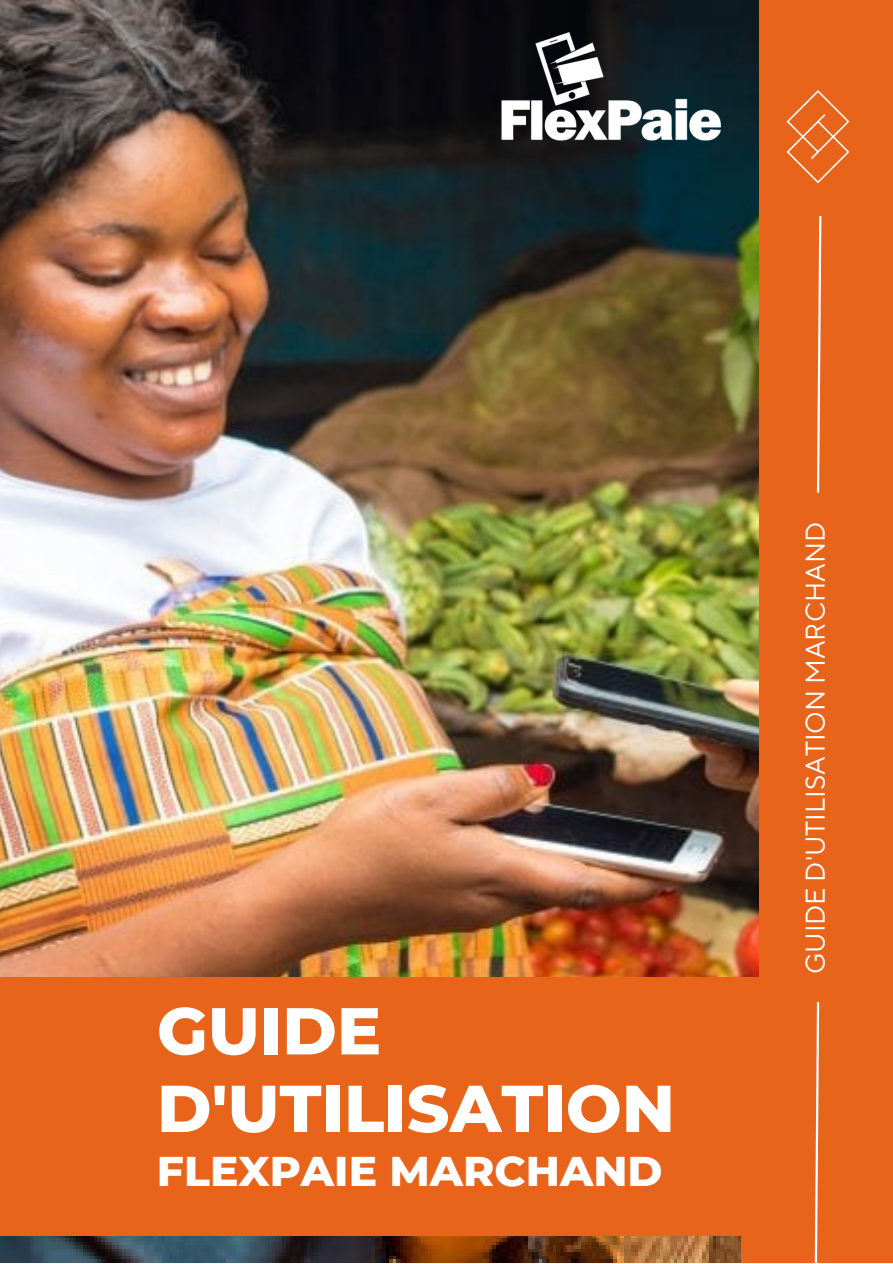
<style>
.page{position:relative;width:893px;height:1264px;background:#fff}
.page>*{position:absolute;margin:0;border:0;box-sizing:border-box;transform-origin:0 0}
.t1{font:800 66.15px/77.6px "Montserrat";color:#fff}
.t2{font:800 42.3px "Montserrat";color:#fff}
.t3{font:27px "TT Norms Pro";color:#fff}
</style>
<div class="page">
<div style="left:739px;top:0;width:153px;height:1262px;background:#e8641b"></div>
<svg style="left:816px;top:216px;width:6px;height:277px"></svg>
<img style="left:0;top:1234px;width:740px;height:27px">
<svg style="left:786px;top:90px;width:63px;height:93px"></svg>
<img style="left:0;top:0;width:758px;height:977px">
<img style="left:498px;top:32px;width:222px;height:125px">
<div style="left:0;top:977px;width:786px;height:257px;background:#e8641b"></div>
<svg style="left:814px;top:1002px;width:6px;height:260px"></svg>
<h1 class="t1" style="left:157px;top:991px;width:519px">GUIDE<br>D'UTILISATION</h1>
<h2 class="t2" style="left:157px;top:1144px;width:507px">FLEXPAIE MARCHAND</h2>
<p class="t3" style="left:799px;top:974px;width:454px;rotate:-90deg">GUIDE D'UTILISATION MARCHAND</p>
</div>
